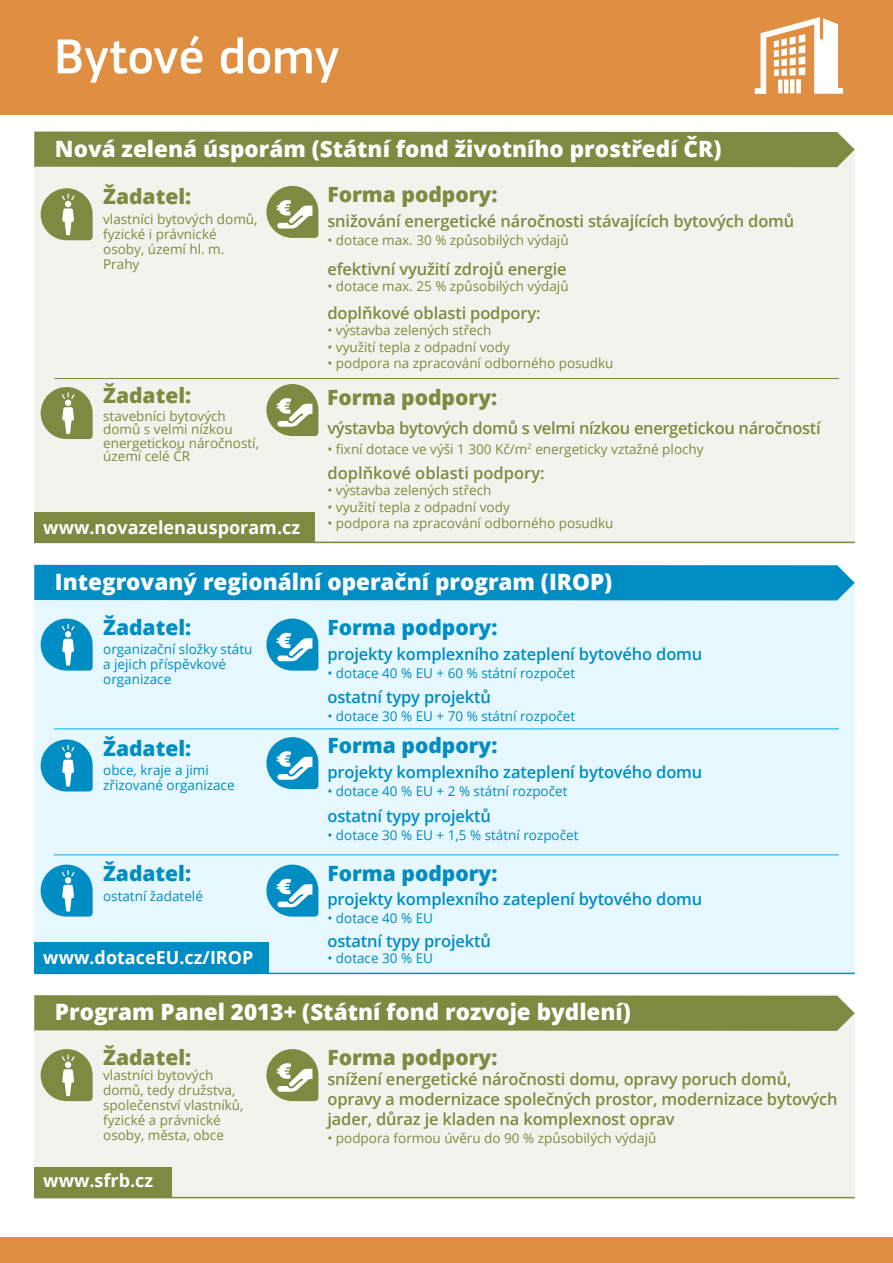
<style>
.page{position:relative;width:893px;height:1263px;background:#fff}
.page>*{position:absolute;margin:0;border:0;box-sizing:border-box;transform-origin:0 0}
.t1{font:500 51px "PF Square Sans Pro";color:#fff}
.t2{font:800 22.5px "Open Sans";color:#fff}
.t3{font:800 21px "Open Sans";color:#7e8a41}
.t4{font:800 21px "Open Sans";color:#008dc3}
.t5{font:700 18px "Open Sans";color:#fff}
.t6{font:600 16.5px/19.8px "Open Sans";letter-spacing:-.01em;color:#7e8a41}
.t7{font:600 16.5px "Open Sans";letter-spacing:-.01em;color:#008dc3}
.t8{font:13.5px/15px "Open Sans";color:#7e8a41}
.t9{font:13.5px/15px "Open Sans";color:#008dc3}
</style>
<div class="page">
<div style="left:34px;top:150px;width:821px;height:393px;background:#f2f3ec"></div>
<div style="left:34px;top:583px;width:821px;height:390px;background:#e6f7fd"></div>
<div style="left:34px;top:1013px;width:821px;height:184px;background:#f2f3ec"></div>
<svg style="left:41px;top:387px;width:52px;height:52px"></svg>
<svg style="left:41px;top:188px;width:52px;height:52px"></svg>
<svg style="left:41px;top:619px;width:52px;height:52px;background:#3ea9d2"></svg>
<svg style="left:41px;top:1049px;width:52px;height:52px"></svg>
<svg style="left:41px;top:865px;width:52px;height:52px;background:#3ea9d2"></svg>
<svg style="left:41px;top:739px;width:52px;height:52px"></svg>
<svg style="left:266px;top:384px;width:52px;height:52px"></svg>
<svg style="left:266px;top:186px;width:52px;height:52px"></svg>
<svg style="left:266px;top:619px;width:52px;height:52px"></svg>
<svg style="left:266px;top:1049px;width:52px;height:52px"></svg>
<svg style="left:266px;top:737px;width:52px;height:52px"></svg>
<svg style="left:266px;top:865px;width:52px;height:52px"></svg>
<hr style="left:34px;top:542px;width:821px;height:1px;background:#7e8a41">
<hr style="left:34px;top:973px;width:821px;height:1px;background:#008dc3">
<hr style="left:34px;top:1197px;width:821px;height:1px;background:#7e8a41">
<hr style="left:54px;top:854px;width:785px;height:1px;background:#00aeef">
<hr style="left:54px;top:728px;width:785px;height:1px;background:#00aeef">
<hr style="left:54px;top:378px;width:785px;height:1px;background:#7e8a41">
<div style="left:0;top:0;width:893px;height:115px;background:#e08e42"></div>
<svg style="left:755px;top:17px;width:88px;height:77px"></svg>
<div style="left:0;top:1237px;width:893px;height:26px;background:#e08e42"></div>
<div style="left:34px;top:1167px;width:138px;height:30px;background:#7e8a41"></div>
<div style="left:34px;top:942px;width:234px;height:31px;background:#008dc3"></div>
<div style="left:34px;top:512px;width:281px;height:31px;background:#7e8a41"></div>
<div style="left:34px;top:132px;width:821px;height:35px;background:#7e8a41"></div>
<div style="left:34px;top:995px;width:821px;height:36px;background:#7e8a41"></div>
<div style="left:34px;top:565px;width:821px;height:35px;background:#008dc3"></div>
<h1 class="t1" style="left:54px;top:27px;width:287px">Bytové domy</h1>
<h2 class="t2" style="left:55px;top:132px;width:668px">Nová zelená úsporám (Státní fond životního prostředí ČR)</h2>
<h3 class="t3" style="left:103px;top:181px;width:89px">Žadatel:</h3>
<p class="t8" style="left:103px;top:211px;width:156px">vlastníci bytových domů, fyzické i právnické osoby, území hl. m.<br>Prahy</p>
<h3 class="t3" style="left:327px;top:178px;width:172px">Forma podpory:</h3>
<p class="t6" style="left:327px;top:211px;width:468px">snižování energetické náročnosti stávajících bytových domů</p>
<p class="t8" style="left:327px;top:232px;width:243px">• dotace max. 30 % způsobilých výdajů</p>
<p class="t6" style="left:327px;top:258px;width:241px">efektivní využití zdrojů energie</p>
<p class="t8" style="left:327px;top:278px;width:243px">• dotace max. 25 % způsobilých výdajů</p>
<p class="t6" style="left:327px;top:303px;width:215px">doplňkové oblasti podpory:</p>
<p class="t8" style="left:327px;top:323px;width:166px">• výstavba zelených střech</p>
<p class="t8" style="left:327px;top:339px;width:184px">• využití tepla z odpadní vody</p>
<p class="t8" style="left:327px;top:355px;width:288px">• podpora na zpracování odborného posudku</p>
<h3 class="t3" style="left:103px;top:379px;width:89px">Žadatel:</h3>
<p class="t8" style="left:103px;top:409px;width:157px;line-height:13.5px">stavebníci bytových domů s velmi nízkou energetickou náročností, území celé ČR</p>
<h3 class="t3" style="left:327px;top:382px;width:172px">Forma podpory:</h3>
<p class="t6" style="left:327px;top:418px;width:495px">výstavba bytových domů s velmi nízkou energetickou náročností</p>
<p class="t8" style="left:327px;top:441px;width:378px">• fixní dotace ve výši 1 300 Kč/m<sup>2</sup> energeticky vztažné plochy</p>
<p class="t6" style="left:327px;top:463px;width:219px">doplňkové oblasti podpory:</p>
<p class="t8" style="left:327px;top:483px;width:166px">• výstavba zelených střech</p>
<p class="t8" style="left:327px;top:499px;width:184px">• využití tepla z odpadní vody</p>
<p class="t8" style="left:327px;top:515px;width:288px">• podpora na zpracování odborného posudku</p>
<h3 class="t5" style="left:43px;top:515px;width:258px">www.novazelenausporam.cz</h3>
<h2 class="t2" style="left:55px;top:564px;width:559px">Integrovaný regionální operační program (IROP)</h2>
<h3 class="t4" style="left:103px;top:611px;width:89px">Žadatel:</h3>
<p class="t9" style="left:103px;top:641px;width:151px">organizační složky státu a jejich příspěvkové organizace</p>
<h3 class="t4" style="left:103px;top:732px;width:89px">Žadatel:</h3>
<p class="t9" style="left:103px;top:762px;width:133px">obce, kraje a jimi zřizované organizace</p>
<h3 class="t4" style="left:103px;top:857px;width:89px">Žadatel:</h3>
<p class="t9" style="left:103px;top:888px;width:101px">ostatní žadatelé</p>
<h3 class="t5" style="left:43px;top:944px;width:212px">www.dotaceEU.cz/IROP</h3>
<h3 class="t4" style="left:327px;top:611px;width:172px">Forma podpory:</h3>
<p class="t7" style="left:327px;top:642px;width:376px">projekty komplexního zateplení bytového domu</p>
<p class="t9" style="left:327px;top:665px;width:249px">• dotace 40 % EU + 60 % státní rozpočet</p>
<p class="t7" style="left:327px;top:686px;width:165px">ostatní typy projektů</p>
<p class="t9" style="left:327px;top:708px;width:249px">• dotace 30 % EU + 70 % státní rozpočet</p>
<h3 class="t4" style="left:327px;top:729px;width:172px">Forma podpory:</h3>
<p class="t7" style="left:327px;top:761px;width:376px">projekty komplexního zateplení bytového domu</p>
<p class="t9" style="left:327px;top:784px;width:242px">• dotace 40 % EU + 2 % státní rozpočet</p>
<p class="t7" style="left:327px;top:804px;width:165px">ostatní typy projektů</p>
<p class="t9" style="left:327px;top:827px;width:253px">• dotace 30 % EU + 1,5 % státní rozpočet</p>
<h3 class="t4" style="left:327px;top:857px;width:172px">Forma podpory:</h3>
<p class="t7" style="left:327px;top:887px;width:376px">projekty komplexního zateplení bytového domu</p>
<p class="t9" style="left:327px;top:910px;width:107px">• dotace 40 % EU</p>
<p class="t7" style="left:327px;top:929px;width:165px">ostatní typy projektů</p>
<p class="t9" style="left:327px;top:950px;width:107px">• dotace 30 % EU</p>
<h2 class="t2" style="left:55px;top:995px;width:578px">Program Panel 2013+ (Státní fond rozvoje bydlení)</h2>
<h3 class="t3" style="left:103px;top:1041px;width:89px">Žadatel:</h3>
<p class="t8" style="left:103px;top:1067px;width:142px">vlastníci bytových domů, tedy družstva, společenství vlastníků, fyzické a právnické osoby, města, obce</p>
<h3 class="t5" style="left:43px;top:1168px;width:111px">www.sfrb.cz</h3>
<h3 class="t3" style="left:327px;top:1041px;width:172px">Forma podpory:</h3>
<p class="t6" style="left:327px;top:1069px;width:512px">snížení energetické náročnosti domu, opravy poruch domů, opravy a modernizace společných prostor, modernizace bytových jader, důraz je kladen na komplexnost oprav</p>
<p class="t8" style="left:327px;top:1130px;width:331px">• podpora formou úvěru do 90 % způsobilých výdajů</p>
</div>
